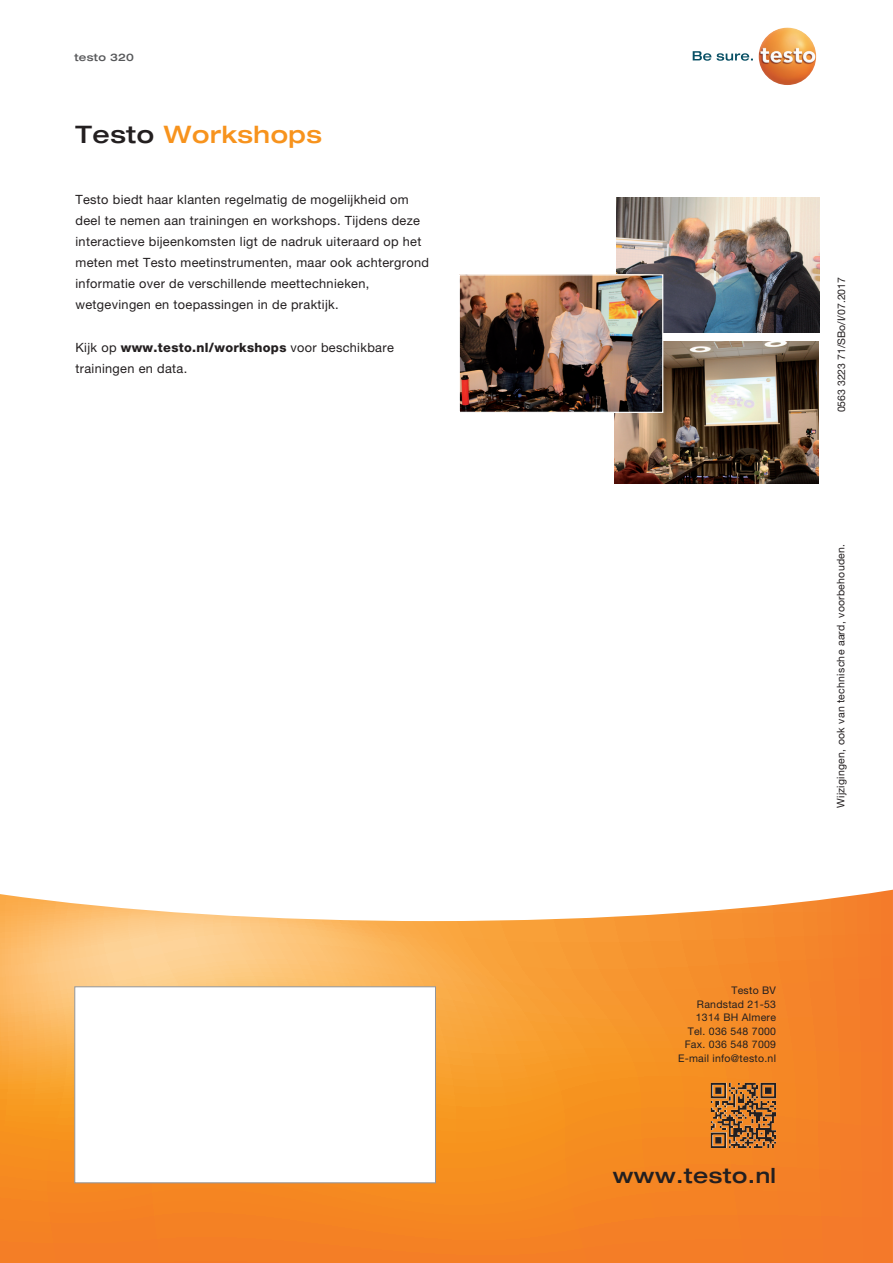
<style>
.page{position:relative;width:893px;height:1263px;background:#fff}
.page>*{position:absolute;margin:0;border:0;box-sizing:border-box;transform-origin:0 0}
.t1{font:500 expanded 24px "Helvetica Neue LT Com";letter-spacing:.025em;color:#f7931d}
.t2{font:500 expanded 21px "Helvetica Neue LT Com";letter-spacing:.025em;color:#231f20}
.t3{font:12.75px/21px "Helvetica Neue LTW1 G";letter-spacing:.025em;color:#231f20}
.t4{font:10.5px/13.5px "Helvetica Neue LTW1 G";letter-spacing:.025em;color:#231f20;text-align:right}
.t5{font:10.5px "Helvetica Neue LTW1 G";color:#231f20}
.t6{font:500 expanded 10.5px "Helvetica Neue LT Com";letter-spacing:.025em;color:#57585a}
.s1{color:#231f20}
.s2{font-weight:800}
</style>
<div class="page">
<img style="left:617px;top:198px;width:202px;height:134px">
<img style="left:615px;top:342px;width:204px;height:141px">
<img style="left:461px;top:276px;width:200px;height:135px">
<div style="left:459px;top:274px;width:204px;height:139px;border:1px solid #fff"></div>
<svg style="left:0;top:890px;width:893px;height:373px;background:#f79b43"></svg>
<div style="left:74px;top:986px;width:362px;height:197px;background:#fff;border:1px solid #939598"></div>
<img style="left:711px;top:1083px;width:65px;height:63px">
<svg style="left:693px;top:51px;width:60px;height:10px"></svg>
<img style="left:759px;top:28px;width:57px;height:57px;border-radius:29px">
<p class="t6" style="left:74px;top:50px;width:61px">testo 320</p>
<h1 class="t1" style="left:75px;top:120px;width:248px"><span class="s1">Testo</span> Workshops</h1>
<p class="t3" style="left:75px;top:189px;width:355px">Testo biedt haar klanten regelmatig de mogelijkheid om deel te nemen aan trainingen en workshops. Tijdens deze interactieve bijeenkomsten ligt de nadruk uiteraard op het meten met Testo meetinstrumenten, maar ook achtergrond informatie over de verschillende meettechnieken, wetgevingen en toepassingen in de praktijk.</p>
<p class="t3" style="left:75px;top:336px;width:320px">Kijk op <span class="s2">www.testo.nl/workshops</span> voor beschikbare trainingen en data.</p>
<p class="t5" style="left:835px;top:412px;width:137px;rotate:-90deg">0563 3223 71/SBo/I/07.2017</p>
<p class="t4" style="left:834px;top:808px;width:266px;rotate:-90deg">Wijzigingen, ook van technische aard, voorbehouden.</p>
<p class="t4" style="left:678px;top:983px;width:99px">Testo BV<br>Randstad 21-53<br>1314 BH Almere<br>Tel. 036 548 7000<br>Fax. 036 548 7009<br>E-mail info@testo.nl</p>
<h2 class="t2" style="left:613px;top:1162px;width:165px">www.testo.nl</h2>
</div>
